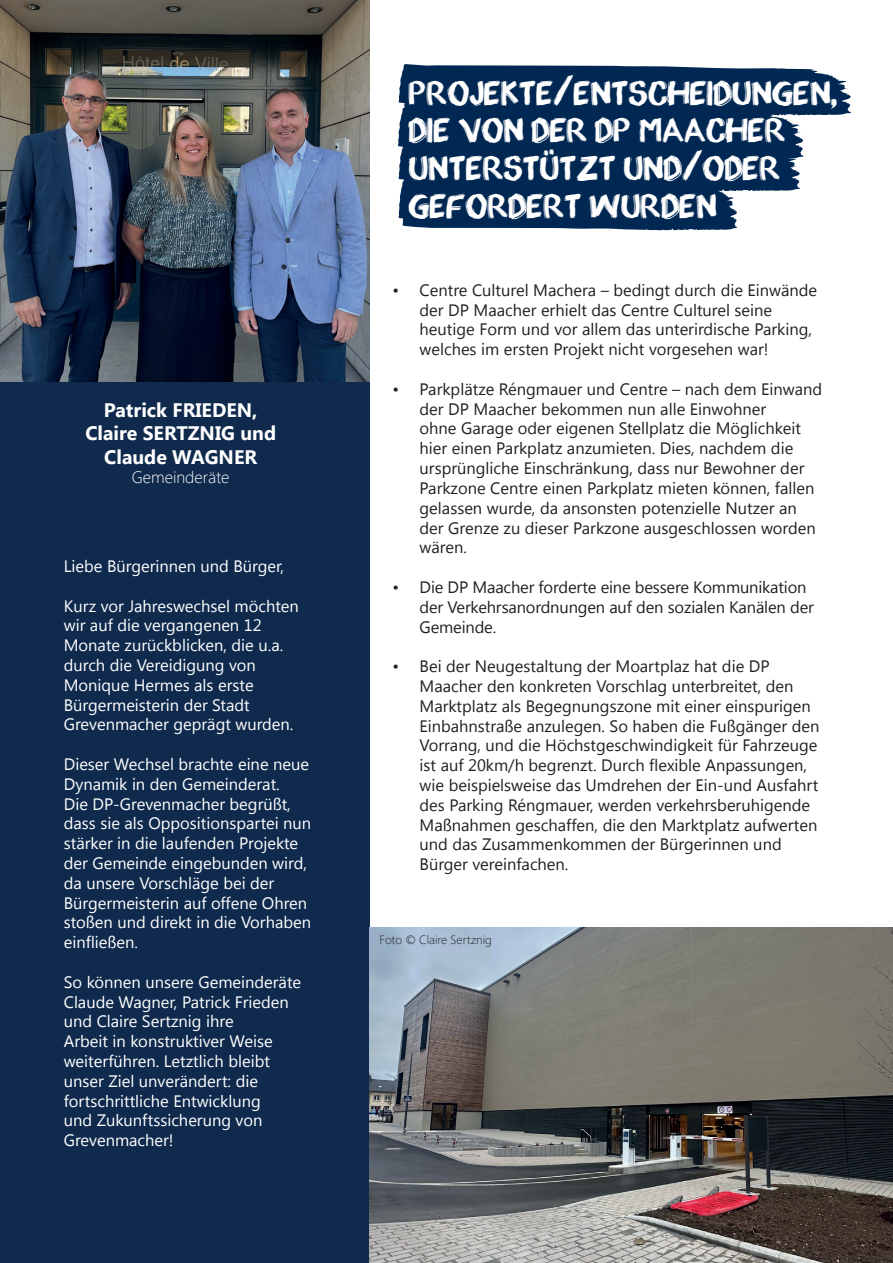
<style>
.page{position:relative;width:893px;height:1263px;background:#fff}
.page>*{position:absolute;margin:0;border:0;box-sizing:border-box;transform-origin:0 0}
.t1{font:31.5px/37.8px "appopaint";letter-spacing:-.01em;color:#fff}
.t2{font:700 19.5px/23.4px "Segoe UI";color:#fff;text-align:center}
.t3{font:16.5px/19.8px "Segoe UI";color:#231f20}
.t4{font:16.5px/19.8px "Segoe UI";color:#fff}
.t5{font:300 16.5px "Segoe UI";color:#fff}
.t6{font:300 12px "Segoe UI";color:#231f20}
</style>
<div class="page">
<div style="left:0;top:0;width:370px;height:1263px;background:#102a4d"></div>
<img style="left:0;top:0;width:370px;height:381px">
<img style="left:370px;top:927px;width:523px;height:336px">
<svg style="left:398px;top:64px;width:453px;height:166px;background:#27496d"></svg>
<p class="t2" style="left:85px;top:398px;width:192px">Patrick FRIEDEN,<br>Claire SERTZNIG und<br>Claude WAGNER</p>
<p class="t5" style="left:132px;top:462px;width:99px">Gemeinderäte</p>
<p class="t4" style="left:64px;top:555px;width:222px">Liebe Bürgerinnen und Bürger,</p>
<p class="t4" style="left:64px;top:595px;width:237px">Kurz vor Jahreswechsel möchten wir auf die vergangenen 12<br>Monate zurückblicken, die u.a. durch die Vereidigung von<br>Monique Hermes als erste<br>Bürgermeisterin der Stadt<br>Grevenmacher geprägt wurden.</p>
<p class="t4" style="left:64px;top:753px;width:249px">Dieser Wechsel brachte eine neue<br>Dynamik in den Gemeinderat.<br>Die DP-Grevenmacher begrüßt, dass sie als Oppositionspartei nun stärker in die laufenden Projekte der Gemeinde eingebunden wird, da unsere Vorschläge bei der<br>Bürgermeisterin auf offene Ohren stoßen und direkt in die Vorhaben einfließen.</p>
<p class="t4" style="left:64px;top:971px;width:239px">So können unsere Gemeinderäte<br>Claude Wagner, Patrick Frieden und Claire Sertznig ihre<br>Arbeit in konstruktiver Weise weiterführen. Letztlich bleibt unser Ziel unverändert: die fortschrittliche Entwicklung<br>und Zukunftssicherung von<br>Grevenmacher!</p>
<h1 class="t1" style="left:409px;top:75px;width:431px">PROJEKTE/ENTSCHEIDUNGEN,<br>DIE VON DER DP MAACHER<br>UNTERSTÜTZT UND/ODER<br>GEFORDERT WURDEN</h1>
<p class="t3" style="left:420px;top:279px;width:399px;text-indent:-27px">• Centre Culturel Machera – bedingt durch die Einwände der DP Maacher erhielt das Centre Culturel seine heutige Form und vor allem das unterirdische Parking, welches im ersten Projekt nicht vorgesehen war!</p>
<p class="t3" style="left:420px;top:378px;width:404px;text-indent:-27px">• Parkplätze Réngmauer und Centre – nach dem Einwand der DP Maacher bekommen nun alle Einwohner<br>ohne Garage oder eigenen Stellplatz die Möglichkeit hier einen Parkplatz anzumieten. Dies, nachdem die ursprüngliche Einschränkung, dass nur Bewohner der Parkzone Centre einen Parkplatz mieten können, fallen gelassen wurde, da ansonsten potenzielle Nutzer an der Grenze zu dieser Parkzone ausgeschlossen worden wären.</p>
<p class="t3" style="left:420px;top:576px;width:396px;text-indent:-27px">• Die DP Maacher forderte eine bessere Kommunikation der Verkehrsanordnungen auf den sozialen Kanälen der<br>Gemeinde.</p>
<p class="t3" style="left:420px;top:656px;width:401px;text-indent:-27px">• Bei der Neugestaltung der Moartplaz hat die DP Maacher den konkreten Vorschlag unterbreitet, den Marktplatz als Begegnungszone mit einer einspurigen Einbahnstraße anzulegen. So haben die Fußgänger den Vorrang, und die Höchstgeschwindigkeit für Fahrzeuge ist auf 20km/h begrenzt. Durch flexible Anpassungen, wie beispielsweise das Umdrehen der Ein-und Ausfahrt des Parking Réngmauer, werden verkehrsberuhigende Maßnahmen geschaffen, die den Marktplatz aufwerten und das Zusammenkommen der Bürgerinnen und Bürger vereinfachen.</p>
<p class="t6" style="left:379px;top:929px;width:114px">Foto © Claire Sertznig</p>
</div>
